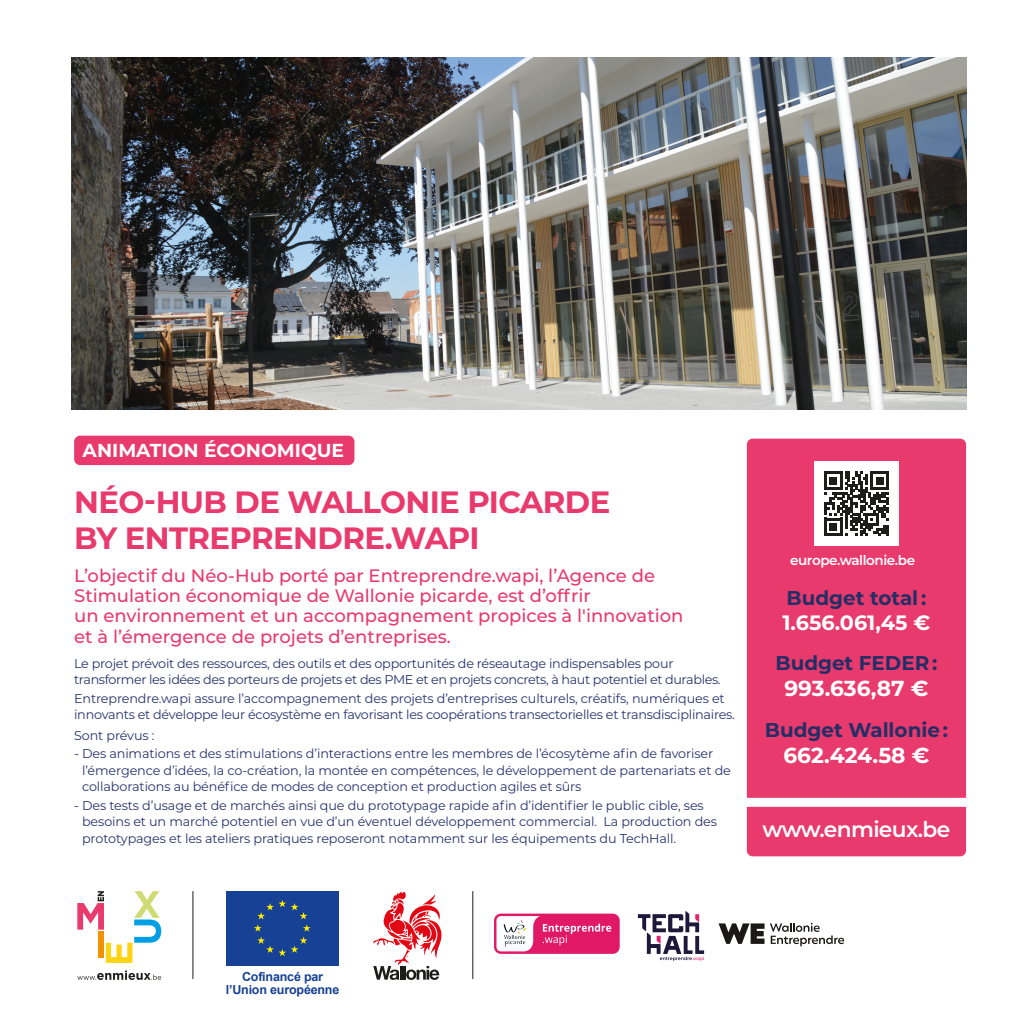
<style>
.page{position:relative;width:1032px;height:1032px;background:#fff}
.page>*{position:absolute;margin:0;border:0;box-sizing:border-box;transform-origin:0 0}
.t1{font:700 30.75px/36px "Montserrat";letter-spacing:-.02em;color:#e83a6d}
.t2{font:600 21.75px "Montserrat";letter-spacing:-.03em;color:#fff}
.t3{font:700 21.67px "Montserrat";color:#fff}
.t4{font:700 20.77px "Montserrat";color:#fff}
.t5{font:700 19.88px "Montserrat";color:#242e66}
.t6{font:700 18.75px "Montserrat";color:#fff}
.t7{font:500 18px/20.2px "Montserrat";color:#e83a6d}
.t8{font:600 13.5px "Montserrat";letter-spacing:-.03em;color:#fff}
.t9{font:12.75px/16.4px "Montserrat";letter-spacing:-.01em;color:#27336e}
.t10{font:12.75px/16.4px "Montserrat";letter-spacing:-.03em;color:#27336e}
.t11{font:700 12.38px/13.4px "Arial";letter-spacing:-.015em;color:#164194;text-align:center}
</style>
<div class="page">
<img style="left:72px;top:57px;width:893px;height:352px">
<img style="left:619px;top:911px;width:86px;height:50px">
<div style="left:74px;top:435px;width:280px;height:30px;background:#e83a6d;border-radius:6px"></div>
<div style="left:746px;top:438px;width:219px;height:359px;background:#e83a6d"></div>
<div style="left:746px;top:806px;width:219px;height:50px;background:#e83a6d"></div>
<div style="left:813px;top:461px;width:85px;height:85px;background:#fff"></div>
<svg style="left:824px;top:471px;width:64px;height:64px"></svg>
<div style="left:226px;top:890px;width:112px;height:75px;background:#164194"></div>
<svg style="left:254px;top:900px;width:56px;height:55px"></svg>
<hr style="left:192px;top:890px;width:1px;height:88px;background:#1d1d1b">
<hr style="left:472px;top:890px;width:1px;height:88px;background:#1d1d1b">
<svg style="left:77px;top:891px;width:84px;height:71px"></svg>
<svg style="left:77px;top:970px;width:84px;height:9px"></svg>
<svg style="left:373px;top:891px;width:68px;height:88px"></svg>
<svg style="left:494px;top:913px;width:125px;height:40px"></svg>
<svg style="left:718px;top:922px;width:125px;height:24px"></svg>
<p class="t6" style="left:83px;top:437px;width:263px">ANIMATION ÉCONOMIQUE</p>
<p class="t1" style="left:74px;top:482px;width:537px">NÉO-HUB DE WALLONIE PICARDE<br>BY ENTREPRENDRE.WAPI</p>
<p class="t7" style="left:74px;top:564px;width:610px">L’objectif du Néo-Hub porté par Entreprendre.wapi, l’Agence de Stimulation économique de Wallonie picarde, est d’offrir<br>un environnement et un accompagnement propices à l'innovation et à l’émergence de projets d’entreprises.</p>
<p class="t10" style="left:74px;top:654px;width:647px">Le projet prévoit des ressources, des outils et des opportunités de réseautage indispensables pour transformer les idées des porteurs de projets et des PME et en projets concrets, à haut potentiel et durables.</p>
<p class="t9" style="left:74px;top:689px;width:662px">Entreprendre.wapi assure l’accompagnement des projets d’entreprises culturels, créatifs, numériques et innovants et développe leur écosystème en favorisant les coopérations transectorielles et transdisciplinaires.</p>
<p class="t9" style="left:74px;top:726px;width:82px">Sont prévus :</p>
<p class="t9" style="left:82px;top:745px;width:650px;text-indent:-8px">- Des animations et des stimulations d’interactions entre les membres de l’écosytème afin de favoriser l’émergence d’idées, la co-création, la montée en compétences, le développement de partenariats et de collaborations au bénéfice de modes de conception et production agiles et sûrs</p>
<p class="t9" style="left:82px;top:796px;width:636px;text-indent:-8px">- Des tests d’usage et de marchés ainsi que du prototypage rapide afin d’identifier le public cible, ses besoins et un marché potentiel en vue d’un éventuel développement commercial. La production des prototypages et les ateliers pratiques reposeront notamment sur les équipements du TechHall.</p>
<p class="t8" style="left:789px;top:550px;width:126px">europe.wallonie.be</p>
<p class="t5" style="left:786px;top:583px;width:141px">Budget total :</p>
<p class="t4" style="left:782px;top:607px;width:149px">1.656.061,45 €</p>
<p class="t5" style="left:775px;top:648px;width:163px">Budget FEDER :</p>
<p class="t3" style="left:784px;top:672px;width:145px">993.636,87 €</p>
<p class="t5" style="left:764px;top:714px;width:185px">Budget Wallonie :</p>
<p class="t3" style="left:783px;top:739px;width:147px">662.424.58 €</p>
<p class="t2" style="left:762px;top:813px;width:189px">www.enmieux.be</p>
<p class="t11" style="left:226px;top:969px;width:115px">Cofinancé par l’Union européenne</p>
</div>
